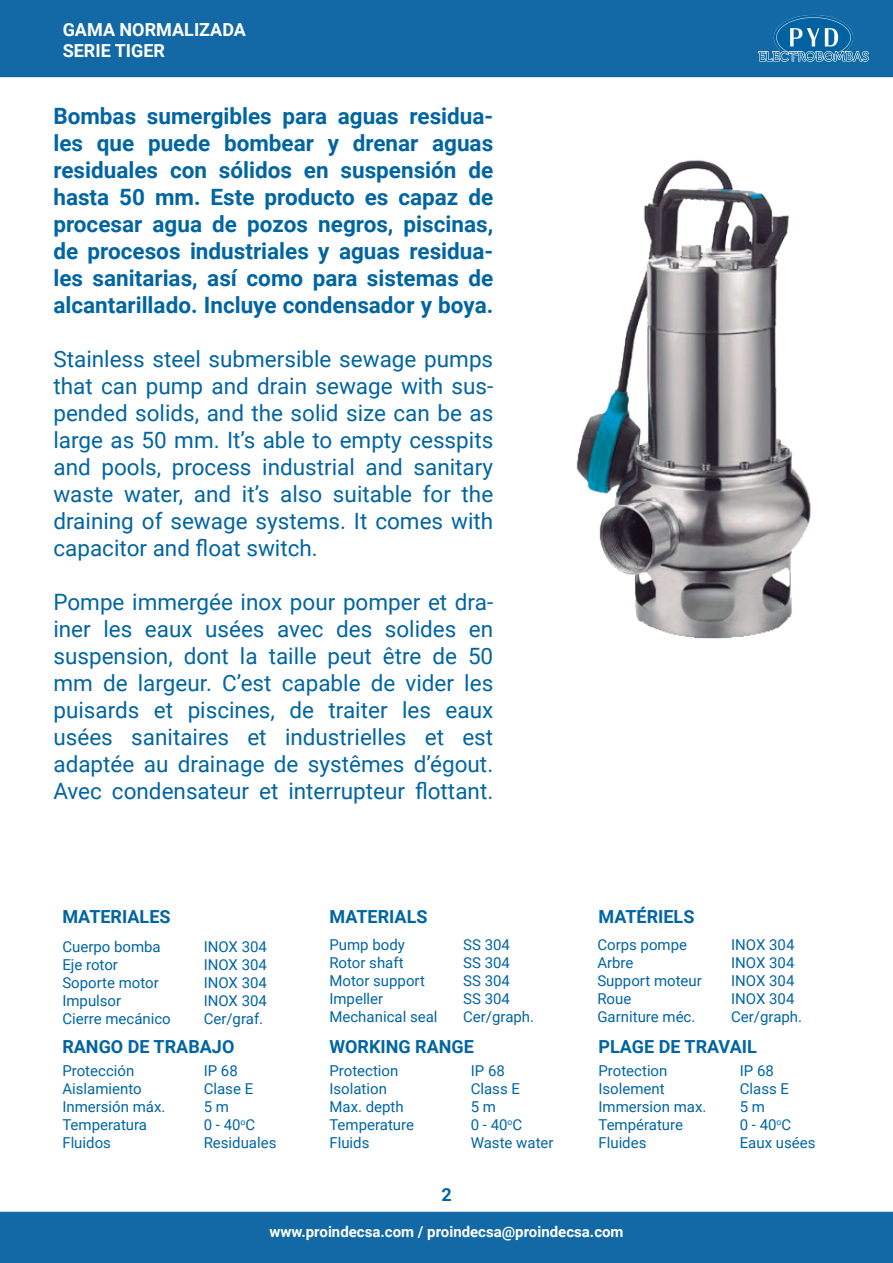
<style>
.page{position:relative;width:893px;height:1263px;background:#fff}
.page>*{position:absolute;margin:0;border:0;box-sizing:border-box;transform-origin:0 0}
.t1{font:22.5px/27px "Roboto";color:#0065a2;text-align:justify}
.t2{font:700 22.5px/27px "Roboto";color:#0065a2;text-align:justify}
.t3{font:700 18px "Roboto";color:#0065a2}
.t4{font:700 18px/21.6px "Roboto";color:#fff}
.t5{font:15px "Roboto";color:#0065a2}
.t6{font:700 15px "Roboto";color:#fff}
</style>
<div class="page">
<div style="left:0;top:0;width:893px;height:77px;background:#1269a5"></div>
<img style="left:757px;top:13px;width:113px;height:58px">
<div style="left:0;top:1212px;width:893px;height:51px;background:#1269a5"></div>
<img style="left:576px;top:160px;width:235px;height:479px">
<p class="t4" style="left:63px;top:18px;width:185px">GAMA NORMALIZADA<br>SERIE TIGER</p>
<p class="t2" style="left:53px;top:102px;width:441px">Bombas sumergibles para aguas residua&shy;les que puede bombear y drenar aguas residuales con sólidos en suspensión de hasta 50 mm. Este producto es capaz de procesar agua de pozos negros, piscinas, de procesos industriales y aguas residua&shy;les sanitarias, así como para sistemas de</p>
<p class="t2" style="left:53px;top:291px;width:441px">alcantarillado. Incluye condensador y boya.</p>
<p class="t1" style="left:53px;top:345px;width:441px">Stainless steel submersible sewage pumps that can pump and drain sewage with sus&shy;pended solids, and the solid size can be as large as 50 mm. It’s able to empty cesspits and pools, process industrial and sanitary waste water, and it’s also suitable for the draining of sewage systems. It comes with capacitor and float switch.</p>
<p class="t1" style="left:53px;top:588px;width:441px">Pompe immergée inox pour pomper et dra&shy;iner les eaux usées avec des solides en suspension, dont la taille peut être de 50 mm de largeur. C’est capable de vider les puisards et piscines, de traiter les eaux usées sanitaires et industrielles et est adaptée au drainage de systêmes d’égout.<br>Avec condensateur et interrupteur flottant.</p>
<p class="t3" style="left:62px;top:904px;width:110px">MATERIALES</p>
<p class="t5" style="left:62px;top:936px;width:100px">Cuerpo bomba</p>
<p class="t5" style="left:62px;top:954px;width:57px">Eje rotor</p>
<p class="t5" style="left:62px;top:972px;width:98px">Soporte motor</p>
<p class="t5" style="left:62px;top:990px;width:60px">Impulsor</p>
<p class="t5" style="left:62px;top:1008px;width:110px">Cierre mecánico</p>
<p class="t5" style="left:204px;top:936px;width:65px">INOX 304</p>
<p class="t5" style="left:204px;top:954px;width:65px">INOX 304</p>
<p class="t5" style="left:204px;top:972px;width:65px">INOX 304</p>
<p class="t5" style="left:204px;top:990px;width:65px">INOX 304</p>
<p class="t5" style="left:204px;top:1008px;width:61px">Cer/graf.</p>
<p class="t5" style="left:204px;top:1060px;width:36px">IP 68</p>
<p class="t5" style="left:204px;top:1078px;width:51px">Clase E</p>
<p class="t5" style="left:204px;top:1096px;width:27px">5 m</p>
<p class="t5" style="left:204px;top:1114px;width:53px">0 - 40<sup>o</sup>C</p>
<p class="t5" style="left:204px;top:1132px;width:74px">Residuales</p>
<p class="t3" style="left:62px;top:1034px;width:174px">RANGO DE TRABAJO</p>
<p class="t5" style="left:62px;top:1060px;width:73px">Protección</p>
<p class="t5" style="left:62px;top:1078px;width:81px">Aislamiento</p>
<p class="t5" style="left:62px;top:1096px;width:105px">Inmersión máx.</p>
<p class="t5" style="left:62px;top:1114px;width:86px">Temperatura</p>
<p class="t5" style="left:62px;top:1132px;width:50px">Fluidos</p>
<p class="t3" style="left:329px;top:904px;width:100px">MATERIALS</p>
<p class="t5" style="left:329px;top:934px;width:77px">Pump body</p>
<p class="t5" style="left:329px;top:952px;width:76px">Rotor shaft</p>
<p class="t5" style="left:329px;top:970px;width:97px">Motor support</p>
<p class="t5" style="left:329px;top:988px;width:55px">Impeller</p>
<p class="t5" style="left:329px;top:1006px;width:110px">Mechanical seal</p>
<p class="t5" style="left:463px;top:934px;width:48px">SS 304</p>
<p class="t5" style="left:463px;top:952px;width:48px">SS 304</p>
<p class="t5" style="left:463px;top:970px;width:48px">SS 304</p>
<p class="t5" style="left:463px;top:988px;width:48px">SS 304</p>
<p class="t5" style="left:463px;top:1006px;width:72px">Cer/graph.</p>
<p class="t3" style="left:329px;top:1034px;width:146px">WORKING RANGE</p>
<p class="t5" style="left:329px;top:1060px;width:71px">Protection</p>
<p class="t5" style="left:329px;top:1078px;width:59px">Isolation</p>
<p class="t5" style="left:329px;top:1096px;width:76px">Max. depth</p>
<p class="t5" style="left:329px;top:1114px;width:86px">Temperature</p>
<p class="t5" style="left:329px;top:1132px;width:42px">Fluids</p>
<p class="t5" style="left:471px;top:1060px;width:36px">IP 68</p>
<p class="t5" style="left:471px;top:1078px;width:51px">Class E</p>
<p class="t5" style="left:471px;top:1096px;width:27px">5 m</p>
<p class="t5" style="left:471px;top:1114px;width:53px">0 - 40<sup>o</sup>C</p>
<p class="t5" style="left:471px;top:1132px;width:84px">Waste water</p>
<p class="t3" style="left:441px;top:1182px;width:12px">2</p>
<p class="t3" style="left:598px;top:904px;width:97px">MATÉRIELS</p>
<p class="t5" style="left:597px;top:934px;width:91px">Corps pompe</p>
<p class="t5" style="left:597px;top:952px;width:38px">Arbre</p>
<p class="t5" style="left:597px;top:970px;width:106px">Support moteur</p>
<p class="t5" style="left:597px;top:988px;width:36px">Roue</p>
<p class="t5" style="left:597px;top:1006px;width:100px">Garniture méc.</p>
<p class="t5" style="left:731px;top:934px;width:65px">INOX 304</p>
<p class="t5" style="left:731px;top:952px;width:65px">INOX 304</p>
<p class="t5" style="left:731px;top:970px;width:65px">INOX 304</p>
<p class="t5" style="left:731px;top:988px;width:65px">INOX 304</p>
<p class="t5" style="left:731px;top:1006px;width:72px">Cer/graph.</p>
<p class="t3" style="left:598px;top:1034px;width:160px">PLAGE DE TRAVAIL</p>
<p class="t5" style="left:598px;top:1060px;width:71px">Protection</p>
<p class="t5" style="left:598px;top:1078px;width:68px">Isolement</p>
<p class="t5" style="left:598px;top:1096px;width:109px">Immersion max.</p>
<p class="t5" style="left:598px;top:1114px;width:86px">Température</p>
<p class="t5" style="left:598px;top:1132px;width:49px">Fluides</p>
<p class="t5" style="left:740px;top:1060px;width:36px">IP 68</p>
<p class="t5" style="left:740px;top:1078px;width:51px">Class E</p>
<p class="t5" style="left:740px;top:1096px;width:27px">5 m</p>
<p class="t5" style="left:740px;top:1114px;width:53px">0 - 40<sup>o</sup>C</p>
<p class="t5" style="left:740px;top:1132px;width:77px">Eaux usées</p>
<p class="t6" style="left:269px;top:1221px;width:356px">www.proindecsa.com / proindecsa@proindecsa.com</p>
</div>
